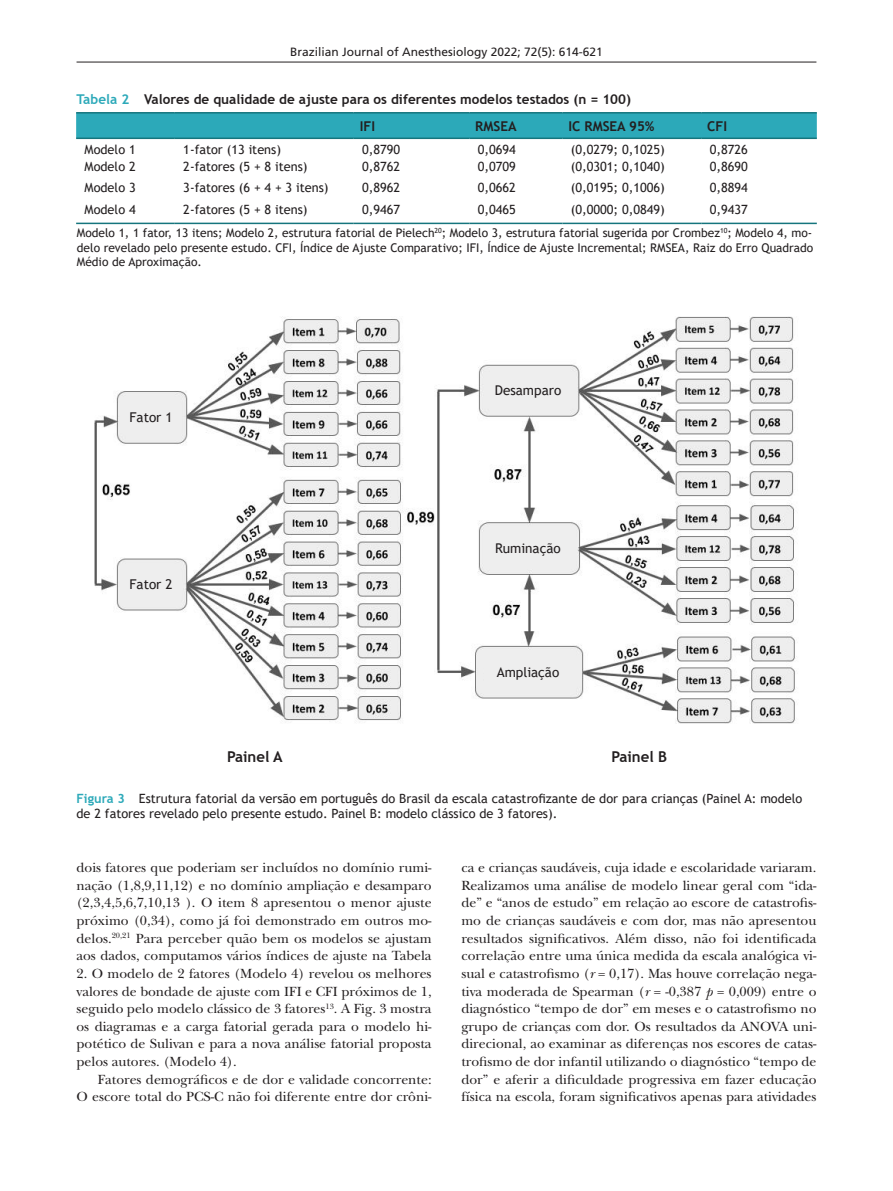
<style>
.page{position:relative;width:893px;height:1191px;background:#fff}
.page>*{position:absolute;margin:0;border:0;box-sizing:border-box;transform-origin:0 0}
.Tabela-Texto{font:700 15px "Trebuchet MS";color:#231f20}
.Texto{font:13.8px/17.7px "New Baskerville Std";color:#231f20;text-align:justify}
.Tabela-Titulo{font:700 13.5px "Trebuchet MS";color:#231f20}
.Tabela-Texto-2{font:13.5px "Trebuchet MS";color:#231f20}
.Tabela-Texto-3{font:12.75px "Trebuchet MS";color:#231f20}
.Figura_Texto_Preto{font:12.75px/15px "Trebuchet MS";color:#231f20}
.Tabela-Notas{font:12px/14.4px "Trebuchet MS";color:#231f20;text-align:justify}
.t1{font:12px "Frutiger LT Std";color:#231f20}
.s1{color:#2ca9b9}
.s2{font-weight:700;color:#2ca9b9}
.s3{font-style:italic}
</style>
<div class="page">
<hr style="left:77px;top:62px;width:739px;height:1px;background:#231f20">
<div style="left:76px;top:114px;width:741px;height:24px;background:#2ca9b9"></div>
<hr style="left:76px;top:112px;width:99px;height:2px;background:#15757d">
<hr style="left:175px;top:112px;width:179px;height:2px;background:#15757d">
<hr style="left:354px;top:112px;width:115px;height:2px;background:#15757d">
<hr style="left:469px;top:112px;width:93px;height:2px;background:#15757d">
<hr style="left:562px;top:112px;width:139px;height:2px;background:#15757d">
<hr style="left:701px;top:112px;width:116px;height:2px;background:#15757d">
<hr style="left:76px;top:138px;width:99px;height:1px;background:#15757d">
<hr style="left:175px;top:138px;width:179px;height:1px;background:#15757d">
<hr style="left:354px;top:138px;width:115px;height:1px;background:#15757d">
<hr style="left:469px;top:138px;width:93px;height:1px;background:#15757d">
<hr style="left:562px;top:138px;width:139px;height:1px;background:#15757d">
<hr style="left:701px;top:138px;width:116px;height:1px;background:#15757d">
<hr style="left:76px;top:223px;width:99px;height:1px;background:#15757d">
<hr style="left:175px;top:223px;width:179px;height:1px;background:#15757d">
<hr style="left:354px;top:223px;width:115px;height:1px;background:#15757d">
<hr style="left:469px;top:223px;width:93px;height:1px;background:#15757d">
<hr style="left:562px;top:223px;width:139px;height:1px;background:#15757d">
<hr style="left:701px;top:223px;width:116px;height:1px;background:#15757d">
<img style="left:94px;top:316px;width:703px;height:408px">
<div style="left:124px;top:405px;width:57px;height:24px;background:#eee"></div>
<div style="left:124px;top:572px;width:57px;height:23px;background:#eee"></div>
<div style="left:484px;top:661px;width:93px;height:24px;background:#eee"></div>
<div style="left:484px;top:537px;width:93px;height:23px;background:#eee"></div>
<div style="left:484px;top:381px;width:93px;height:24px;background:#eee"></div>
<p class="t1" style="left:290px;top:44px;width:314px">Brazilian Journal of Anesthesiology 2022; 72(5): 614-621</p>
<p class="Tabela-Titulo" style="left:77px;top:90px;width:556px"><span class="s1">Tabela 2</span> Valores de qualidade de ajuste para os diferentes modelos testados (n = 100)</p>
<p class="Tabela-Titulo" style="left:360px;top:117px;width:17px">IFI</p>
<p class="Tabela-Titulo" style="left:475px;top:117px;width:43px">RMSEA</p>
<p class="Tabela-Titulo" style="left:568px;top:117px;width:87px">IC RMSEA 95%</p>
<p class="Tabela-Titulo" style="left:707px;top:117px;width:21px">CFI</p>
<p class="Tabela-Texto-3" style="left:85px;top:141px;width:53px">Modelo 1</p>
<p class="Tabela-Texto-3" style="left:183px;top:141px;width:99px">1-fator (13 itens)</p>
<p class="Tabela-Texto-3" style="left:362px;top:141px;width:40px">0,8790</p>
<p class="Tabela-Texto-3" style="left:478px;top:141px;width:40px">0,0694</p>
<p class="Tabela-Texto-3" style="left:571px;top:141px;width:96px">(0,0279; 0,1025)</p>
<p class="Tabela-Texto-3" style="left:710px;top:141px;width:40px">0,8726</p>
<p class="Tabela-Texto-3" style="left:85px;top:158px;width:53px">Modelo 2</p>
<p class="Tabela-Texto-3" style="left:183px;top:158px;width:126px">2-fatores (5 + 8 itens)</p>
<p class="Tabela-Texto-3" style="left:362px;top:158px;width:40px">0,8762</p>
<p class="Tabela-Texto-3" style="left:478px;top:158px;width:40px">0,0709</p>
<p class="Tabela-Texto-3" style="left:571px;top:158px;width:96px">(0,0301; 0,1040)</p>
<p class="Tabela-Texto-3" style="left:710px;top:158px;width:40px">0,8690</p>
<p class="Tabela-Texto-3" style="left:85px;top:180px;width:53px">Modelo 3</p>
<p class="Tabela-Texto-3" style="left:183px;top:180px;width:147px">3-fatores (6 + 4 + 3 itens)</p>
<p class="Tabela-Texto-3" style="left:362px;top:180px;width:40px">0,8962</p>
<p class="Tabela-Texto-3" style="left:478px;top:180px;width:40px">0,0662</p>
<p class="Tabela-Texto-3" style="left:571px;top:180px;width:96px">(0,0195; 0,1006)</p>
<p class="Tabela-Texto-3" style="left:710px;top:180px;width:40px">0,8894</p>
<p class="Tabela-Texto-3" style="left:85px;top:201px;width:53px">Modelo 4</p>
<p class="Tabela-Texto-3" style="left:183px;top:201px;width:126px">2-fatores (5 + 8 itens)</p>
<p class="Tabela-Texto-3" style="left:362px;top:201px;width:40px">0,9467</p>
<p class="Tabela-Texto-3" style="left:478px;top:201px;width:40px">0,0465</p>
<p class="Tabela-Texto-3" style="left:571px;top:201px;width:96px">(0,0000; 0,0849)</p>
<p class="Tabela-Texto-3" style="left:710px;top:201px;width:40px">0,9437</p>
<p class="Tabela-Notas" style="left:77px;top:226px;width:738px">Modelo 1, 1 fator, 13 itens; Modelo 2, estrutura fatorial de Pielech<sup>20</sup>; Modelo 3, estrutura fatorial sugerida por Crombez<sup>10</sup>; Modelo 4, mo&shy;delo revelado pelo presente estudo. CFI, Índice de Ajuste Comparativo; IFI, Índice de Ajuste Incremental; RMSEA, Raiz do Erro Quadrado Médio de Aproximação.</p>
<p class="Tabela-Texto-2" style="left:129px;top:408px;width:45px">Fator 1</p>
<p class="Tabela-Texto-2" style="left:129px;top:575px;width:45px">Fator 2</p>
<p class="Tabela-Texto-2" style="left:495px;top:382px;width:68px">Desamparo</p>
<p class="Tabela-Texto-2" style="left:495px;top:539px;width:67px">Ruminação</p>
<p class="Tabela-Texto-2" style="left:497px;top:664px;width:64px">Ampliação</p>
<p class="Tabela-Texto" style="left:227px;top:747px;width:57px">Painel A</p>
<p class="Tabela-Texto" style="left:611px;top:747px;width:57px">Painel B</p>
<p class="Figura_Texto_Preto" style="left:77px;top:791px;width:727px"><span class="s2">Figura 3</span> Estrutura fatorial da versão em português do Brasil da escala catastrofizante de dor para crianças (Painel A: modelo de 2 fatores revelado pelo presente estudo. Painel B: modelo clássico de 3 fatores).</p>
<p class="Texto" style="left:77px;top:858px;width:357px">dois fatores que poderiam ser incluídos no domínio rumi&shy;nação (1,8,9,11,12) e no domínio ampliação e desamparo (2,3,4,5,6,7,10,13 ). O item 8 apresentou o menor ajuste próximo (0,34), como já foi demonstrado em outros mo&shy;delos.<sup>20,21</sup> Para perceber quão bem os modelos se ajustam aos dados, computamos vários índices de ajuste na Tabela</p>
<p class="Texto" style="left:77px;top:964px;width:357px">2. O modelo de 2 fatores (Modelo 4) revelou os melhores valores de bondade de ajuste com IFI e CFI próximos de 1, seguido pelo modelo clássico de 3 fatores<sup>13</sup>. A Fig. 3 mostra os diagramas e a carga fatorial gerada para o modelo hi&shy;potético de Sulivan e para a nova análise fatorial proposta pelos autores. (Modelo 4).</p>
<p class="Texto" style="left:77px;top:1070px;width:357px;text-align:right">Fatores demográficos e de dor e validade concorrente:<br>O escore total do PCS-C não foi diferente entre dor crôni-</p>
<p class="Texto" style="left:461px;top:858px;width:357px">ca e crianças saudáveis, cuja idade e escolaridade variaram.<br>Realizamos uma análise de modelo linear geral com “ida&shy;de” e “anos de estudo” em relação ao escore de catastrofis&shy;mo de crianças saudáveis e com dor, mas não apresentou resultados significativos. Além disso, não foi identificada correlação entre uma única medida da escala analógica vi&shy;sual e catastrofismo (<span class="s3">r</span> = 0,17). Mas houve correlação nega&shy;tiva moderada de Spearman (<span class="s3">r</span> = -0,387 <span class="s3">p</span> = 0,009) entre o diagnóstico “tempo de dor” em meses e o catastrofismo no grupo de crianças com dor. Os resultados da ANOVA uni&shy;direcional, ao examinar as diferenças nos escores de catas&shy;trofismo de dor infantil utilizando o diagnóstico “tempo de dor” e aferir a dificuldade progressiva em fazer educação física na escola, foram significativos apenas para atividades</p>
</div>
